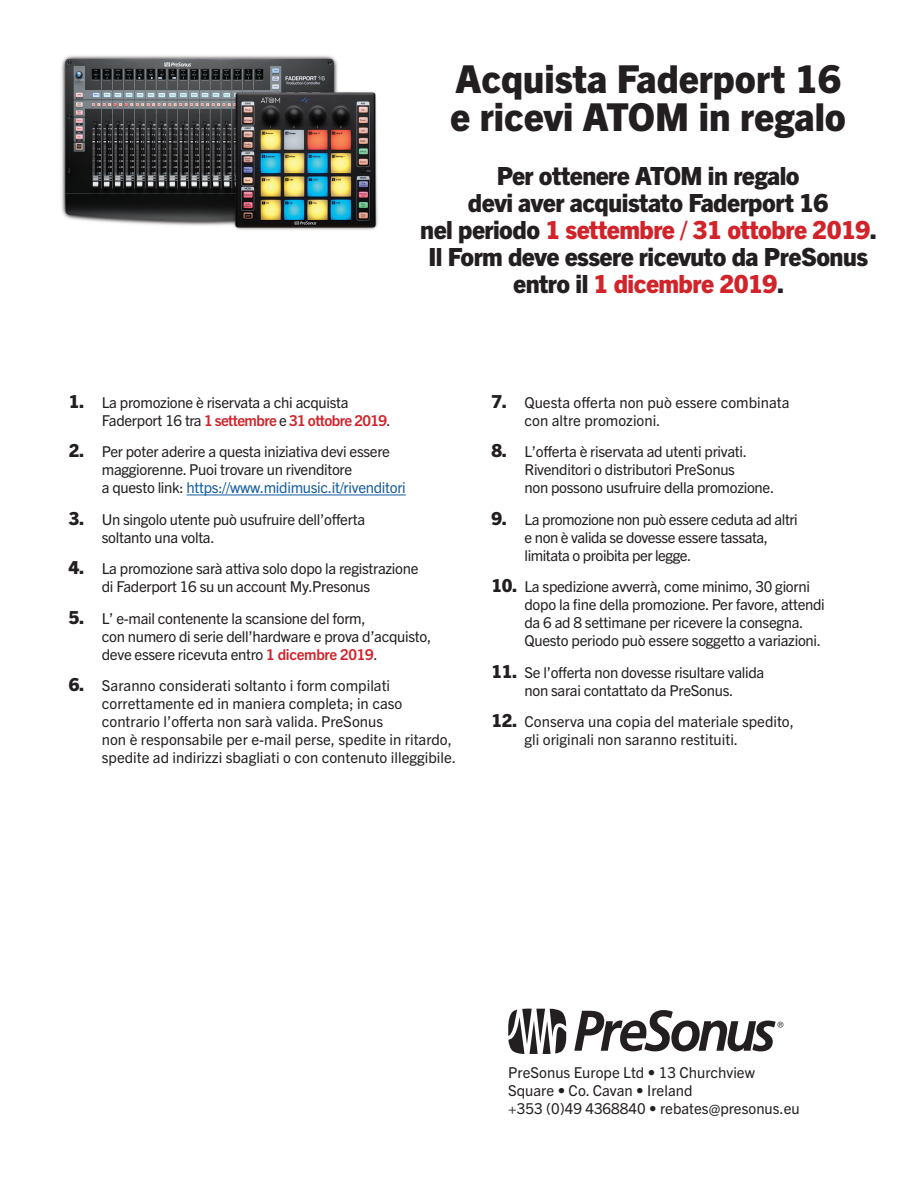
<style>
.page{position:relative;width:918px;height:1188px;background:#fff}
.page>*{position:absolute;margin:0;border:0;box-sizing:border-box;transform-origin:0 0}
.t1{font:800 38.55px/38.5px "Trade Gothic Next LT Pro";color:#231f20}
.t2{font:800 38.4px/43.2px "Trade Gothic Next LT Pro";color:#231f20}
.t3{font:800 25.05px/27px "Trade Gothic Next LT Pro";letter-spacing:-.02em;color:#231f20;text-align:center}
.t4{font:800 18px/22.5px "Trade Gothic Next LT Pro";color:#231f20}
.t5{font:15px/18px "Trade Gothic Next LT Pro";letter-spacing:-.02em;color:#231f20}
.t6{font:15px/18px "Trade Gothic Next LT Pro";color:#231f20}
.s1{color:#d1232a}
.s2{font-weight:800;font-size:18px}
.s3{font-weight:700;color:#d1232a}
.s4{color:#175d9e}
</style>
<div class="page">
<img style="left:61px;top:55px;width:277px;height:171px">
<img style="left:232px;top:90px;width:146px;height:140px">
<hr style="left:187px;top:495px;width:219px;height:1px;background:#175d9e">
<svg style="left:508px;top:1009px;width:58px;height:45px"></svg>
<svg style="left:574px;top:1010px;width:209px;height:41px"></svg>
<h2 class="t2" style="left:414px;top:46px;width:362px">Free ATOM when you buy a Faderport 16.</h2>
<p class="t4" style="left:414px;top:163px;width:387px">a Faderport 16 between <span class="s1">September 1, 2019</span> and<br><span class="s1">October 31, 2019</span>. Entry Form must be received at PreSonus by <span class="s1">December 1, 2019</span>.</p>
<h1 class="t1" style="left:450px;top:57px;width:397px">Acquista Faderport 16 e ricevi ATOM in regalo</h1>
<h3 class="t3" style="left:420px;top:161px;width:458px">Per ottenere ATOM in regalo<br>devi aver acquistato Faderport 16<br>nel periodo <span class="s1">1 settembre / 31 ottobre 2019</span>.<br>Il Form deve essere ricevuto da PreSonus entro il <span class="s1">1 dicembre 2019</span>.</h3>
<p class="t5" style="left:102px;top:393px;width:291px;text-indent:-33px"><span class="s2">1.</span> La promozione è riservata a chi acquista<br>Faderport 16 tra <span class="s3">1 settembre</span> e <span class="s3">31 ottobre 2019</span>.</p>
<p class="t5" style="left:102px;top:442px;width:305px;text-indent:-33px"><span class="s2">2.</span> Per poter aderire a questa iniziativa devi essere maggiorenne. Puoi trovare un rivenditore<br>a questo link: <span class="s4">https://www.midimusic.it/rivenditori</span></p>
<p class="t5" style="left:102px;top:510px;width:265px;text-indent:-33px"><span class="s2">3.</span> Un singolo utente può usufruire dell’offerta soltanto una volta.</p>
<p class="t5" style="left:102px;top:559px;width:318px;text-indent:-33px"><span class="s2">4.</span> La promozione sarà attiva solo dopo la registrazione di Faderport 16 su un account My.Presonus</p>
<p class="t5" style="left:102px;top:609px;width:331px;text-indent:-33px"><span class="s2">5.</span> L’ e-mail contenente la scansione del form,<br>con numero di serie dell’hardware e prova d’acquisto, deve essere ricevuta entro <span class="s3">1 dicembre 2019</span>.</p>
<p class="t6" style="left:102px;top:676px;width:356px;text-indent:-33px"><span class="s2">6.</span> Saranno considerati soltanto i form compilati correttamente ed in maniera completa; in caso contrario l’offerta non sarà valida. PreSonus<br>non è responsabile per e-mail perse, spedite in ritardo, spedite ad indirizzi sbagliati o con contenuto illeggibile.</p>
<p class="t6" style="left:525px;top:393px;width:266px;text-indent:-33px"><span class="s2">7.</span> Questa offerta non può essere combinata con altre promozioni.</p>
<p class="t5" style="left:525px;top:442px;width:251px;text-indent:-33px"><span class="s2">8.</span> L’offerta è riservata ad utenti privati.<br>Rivenditori o distributori PreSonus<br>non possono usufruire della promozione.</p>
<p class="t5" style="left:525px;top:510px;width:275px;text-indent:-33px"><span class="s2">9.</span> La promozione non può essere ceduta ad altri e non è valida se dovesse essere tassata, limitata o proibita per legge.</p>
<p class="t5" style="left:525px;top:577px;width:302px;text-indent:-33px"><span class="s2">10.</span> La spedizione avverrà, come minimo, 30 giorni dopo la fine della promozione. Per favore, attendi da 6 ad 8 settimane per ricevere la consegna.<br>Questo periodo può essere soggetto a variazioni.</p>
<p class="t5" style="left:492px;top:663px;width:274px;text-align:center"><span class="s2">11.</span> Se l’offerta non dovesse risultare valida non sarai contattato da PreSonus.</p>
<p class="t6" style="left:525px;top:712px;width:271px;text-indent:-33px"><span class="s2">12.</span> Conserva una copia del materiale spedito, gli originali non saranno restituiti.</p>
<p class="t6" style="left:508px;top:1062px;width:293px">PreSonus Europe Ltd • 13 Churchview<br>Square • Co. Cavan • Ireland<br>+353 (0)49 4368840 • rebates@presonus.eu</p>
</div>
